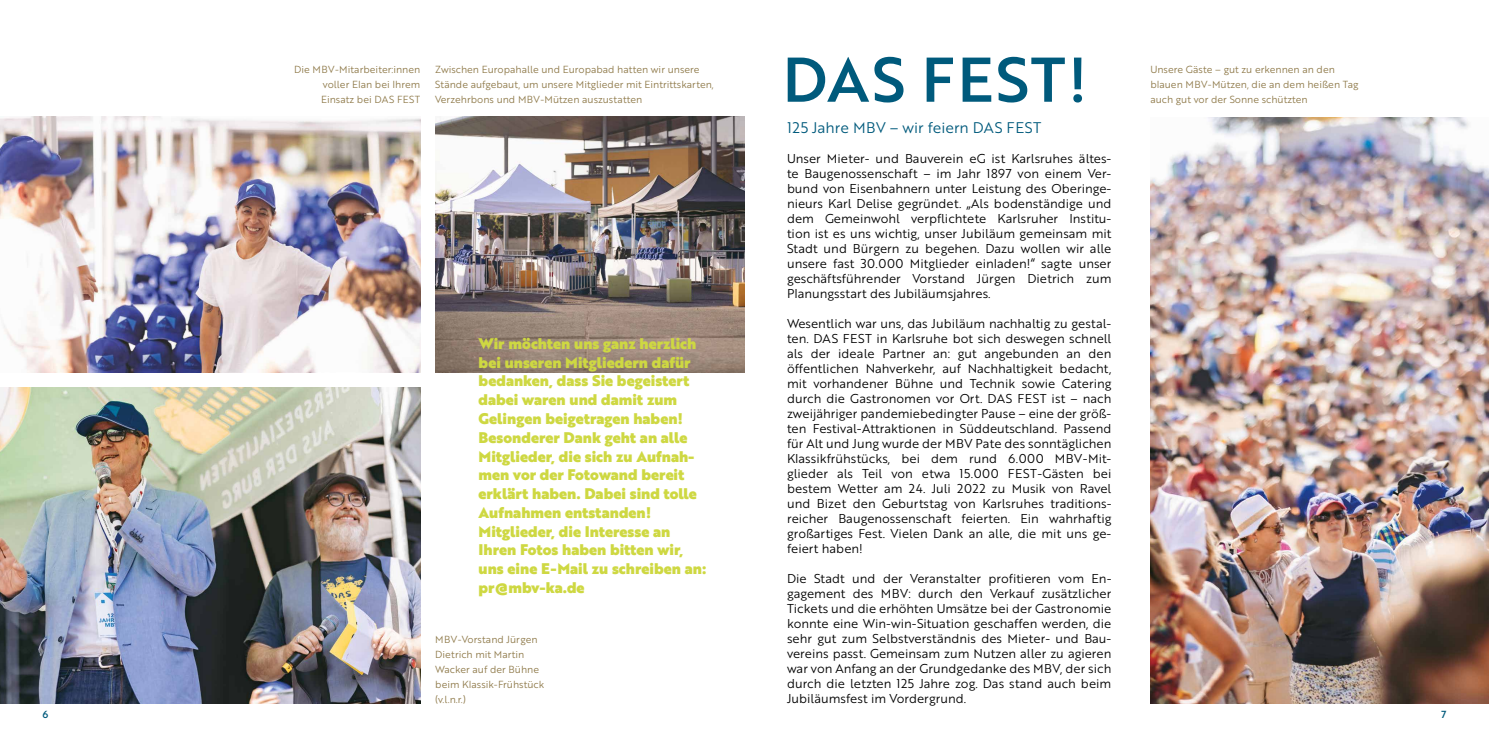
<style>
.page{position:relative;width:1489px;height:745px;background:#fff}
.page>*{position:absolute;margin:0;border:0;box-sizing:border-box;transform-origin:0 0}
.t1{font:61.25px "Brother 1816 Medium";letter-spacing:.04em;color:#005a7c}
.t2{font:15px/18.8px "Brother 1816 Black";color:#ced842}
.t3{font:15px "Brother 1816 Book";color:#005a7c}
.t4{font:12.5px/15px "Brother 1816 Book";color:#000;text-align:justify}
.t5{font:10px/15px "Brother 1816 Book";color:#8f7a4a}
.t6{font:10px "Brother 1816 Medium";color:#005a7c}
</style>
<div class="page">
<img style="left:1150px;top:118px;width:338px;height:585px">
<img style="left:0;top:117px;width:420px;height:256px">
<img style="left:435px;top:117px;width:309px;height:255px">
<img style="left:0;top:388px;width:420px;height:315px">
<p class="t5" style="left:321px;top:61px;width:101px;text-align:justify;text-indent:-27px">Die MBV-Mitarbeiter:innen voller Elan bei Ihrem Einsatz bei DAS FEST</p>
<p class="t5" style="left:435px;top:61px;width:280px">Zwischen Europahalle und Europabad hatten wir unsere<br>Stände aufgebaut, um unsere Mitglieder mit Eintrittskarten,<br>Verzehrbons und MBV-Mützen auszustatten</p>
<p class="t2" style="left:478px;top:333px;width:229px">Wir möchten uns ganz herzlich bei unseren Mitgliedern dafür bedanken, dass Sie begeistert dabei waren und damit zum<br>Gelingen beigetragen haben!<br>Besonderer Dank geht an alle<br>Mitglieder, die sich zu Aufnah&shy;men vor der Fotowand bereit erklärt haben. Dabei sind tolle<br>Aufnahmen entstanden!<br>Mitglieder, die Interesse an<br>Ihren Fotos haben bitten wir, uns eine E-Mail zu schreiben an: pr@mbv-ka.de</p>
<p class="t5" style="left:435px;top:631px;width:111px">MBV-Vorstand Jürgen<br>Dietrich mit Martin<br>Wacker auf der Bühne beim Klassik-Frühstück (v.l.n.r.)</p>
<h1 class="t1" style="left:782px;top:34px;width:306px">DAS FEST!</h1>
<p class="t3" style="left:787px;top:116px;width:256px">125 Jahre MBV – wir feiern DAS FEST</p>
<p class="t4" style="left:787px;top:150px;width:326px">Unser Mieter- und Bauverein eG ist Karlsruhes ältes&shy;te Baugenossenschaft – im Jahr 1897 von einem Ver&shy;bund von Eisenbahnern unter Leistung des Oberinge&shy;nieurs Karl Delise gegründet. „Als bodenständige und dem Gemeinwohl verpflichtete Karlsruher Institu&shy;tion ist es uns wichtig, unser Jubiläum gemeinsam mit Stadt und Bürgern zu begehen. Dazu wollen wir alle unsere fast 30.000 Mitglieder einladen!“ sagte unser geschäftsführender Vorstand Jürgen Dietrich zum Planungsstart des Jubiläumsjahres.</p>
<p class="t4" style="left:787px;top:315px;width:326px">Wesentlich war uns, das Jubiläum nachhaltig zu gestal&shy;ten. DAS FEST in Karlsruhe bot sich deswegen schnell als der ideale Partner an: gut angebunden an den öffentlichen Nahverkehr, auf Nachhaltigkeit bedacht, mit vorhandener Bühne und Technik sowie Catering durch die Gastronomen vor Ort. DAS FEST ist – nach zweijähriger pandemiebedingter Pause – eine der größ&shy;ten Festival-Attraktionen in Süddeutschland. Passend für Alt und Jung wurde der MBV Pate des sonntäglichen Klassikfrühstücks, bei dem rund 6.000 MBV-Mit&shy;glieder als Teil von etwa 15.000 FEST-Gästen bei bestem Wetter am 24. Juli 2022 zu Musik von Ravel und Bizet den Geburtstag von Karlsruhes traditions&shy;reicher Baugenossenschaft feierten. Ein wahrhaftig großartiges Fest. Vielen Dank an alle, die mit uns ge&shy;feiert haben!</p>
<p class="t4" style="left:787px;top:570px;width:326px">Die Stadt und der Veranstalter profitieren vom En&shy;gagement des MBV: durch den Verkauf zusätzlicher Tickets und die erhöhten Umsätze bei der Gastronomie konnte eine Win-win-Situation geschaffen werden, die sehr gut zum Selbstverständnis des Mieter- und Bau&shy;vereins passt. Gemeinsam zum Nutzen aller zu agieren war von Anfang an der Grundgedanke des MBV, der sich durch die letzten 125 Jahre zog. Das stand auch beim Jubiläumsfest im Vordergrund.</p>
<p class="t5" style="left:1150px;top:61px;width:209px">Unsere Gäste – gut zu erkennen an den blauen MBV-Mützen, die an dem heißen Tag auch gut vor der Sonne schützten</p>
<p class="t6" style="left:43px;top:706px;width:7px">6</p>
<p class="t6" style="left:1441px;top:706px;width:6px">7</p>
</div>
